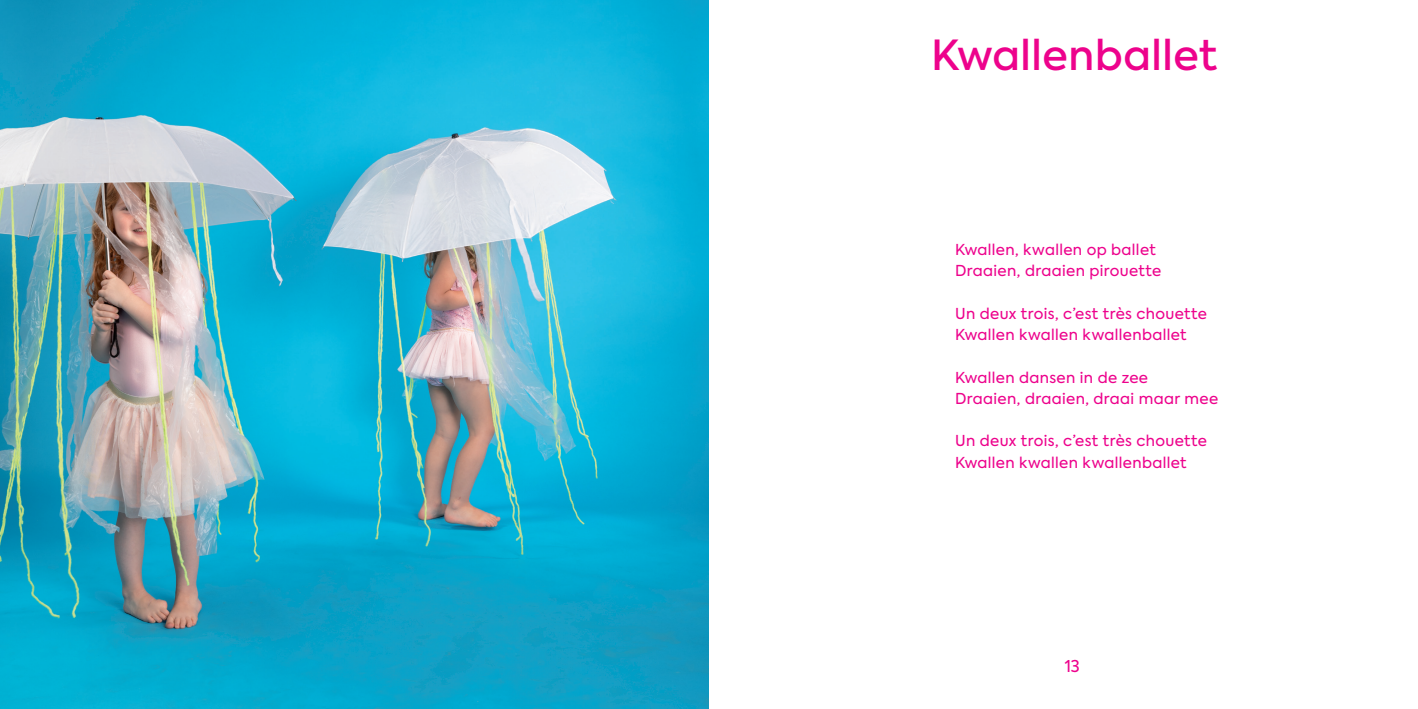
<style>
.page{position:relative;width:1418px;height:709px;background:#fff}
.page>*{position:absolute;margin:0;border:0;box-sizing:border-box;transform-origin:0 0}
.titel1{font:500 41.25px "Axiforma";letter-spacing:.015em;color:#ed028c}
.t1{font:16.25px "Axiforma";color:#ed028c}
.t2{font:15px "Axiforma";letter-spacing:.025em;color:#ed028c}
</style>
<div class="page">
<img style="left:0;top:0;width:709px;height:709px">
<p class="titel1" style="left:931px;top:28px;width:287px">Kwallenballet</p>
<p class="t2" style="left:955px;top:240px;width:202px">Kwallen, kwallen op ballet</p>
<p class="t2" style="left:955px;top:261px;width:208px">Draaien, draaien pirouette</p>
<p class="t2" style="left:955px;top:304px;width:253px">Un deux trois, c’est très chouette</p>
<p class="t2" style="left:955px;top:325px;width:233px">Kwallen kwallen kwallenballet</p>
<p class="t2" style="left:955px;top:367px;width:194px">Kwallen dansen in de zee</p>
<p class="t2" style="left:955px;top:389px;width:265px">Draaien, draaien, draai maar mee</p>
<p class="t2" style="left:955px;top:431px;width:253px">Un deux trois, c’est très chouette</p>
<p class="t2" style="left:955px;top:452px;width:233px">Kwallen kwallen kwallenballet</p>
<p class="t1" style="left:1064px;top:655px;width:17px">13</p>
</div>
